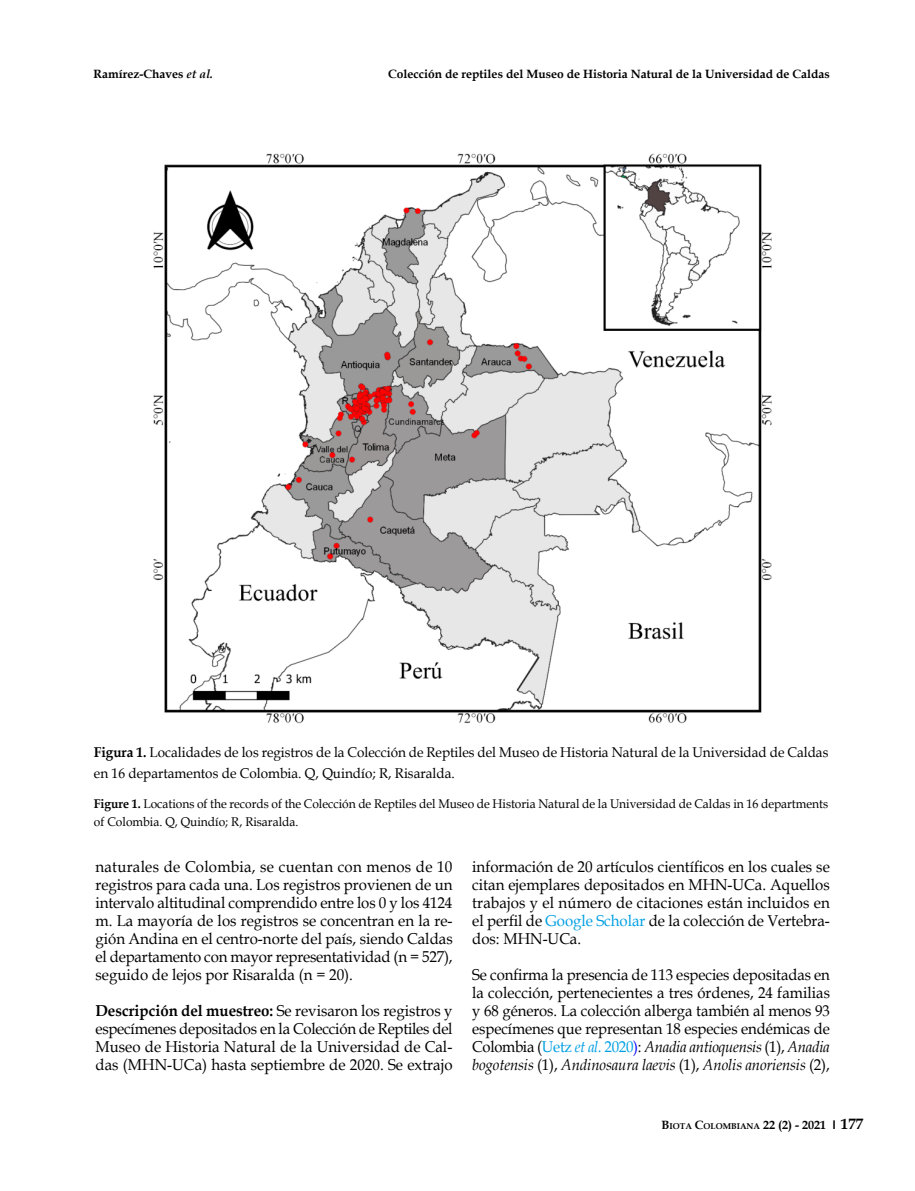
<style>
.page{position:relative;width:915px;height:1191px;background:#fff}
.page>*{position:absolute;margin:0;border:0;box-sizing:border-box;transform-origin:0 0}
.BIOTA_PARRAFO{font:15.75px/18px "Book Antiqua";color:#000;text-align:justify;scale:.95 1}
.BIOTA_PARRAFO-2{font:15.75px/18px "Book Antiqua";color:#000;text-align:justify;scale:.94 1}
.BIOTA_FIGURAS_Y_TABL{font:14.1px/21px "Book Antiqua";color:#000;scale:.95 1}
.BIOTA_FIGURAS_Y_TABL-2{font:12.6px/18px "Book Antiqua";color:#000;scale:.95 1}
.t1{font:700 12px "Book Antiqua";color:#000}
.t2{font:700 8.4px "Book Antiqua";color:#000}
.s1{font-style:italic}
.s2{font-weight:700}
.s3{color:#009fe3}
.s4{font-style:italic;color:#009fe3}
.s5{color:#00f}
.s6{font-size:12px}
.s7{font-family:"Helvetica";font-size:12px}
.s8{font-size:15px}
</style>
<div class="page">
<img style="left:153px;top:153px;width:619px;height:571px">
<p class="t1" style="left:93px;top:66px;width:121px">Ramírez-Chaves <span class="s1">et al.</span></p>
<p class="t1" style="left:388px;top:66px;width:443px">Colección de reptiles del Museo de Historia Natural de la Universidad de Caldas</p>
<p class="BIOTA_FIGURAS_Y_TABL" style="left:94px;top:741px;width:774px"><span class="s2">Figura 1.</span> Localidades de los registros de la Colección de Reptiles del Museo de Historia Natural de la Universidad de Caldas en 16 departamentos de Colombia. Q, Quindío; R, Risaralda.</p>
<p class="BIOTA_FIGURAS_Y_TABL-2" style="left:94px;top:794px;width:774px"><span class="s2">Figure 1.</span> Locations of the records of the Colección de Reptiles del Museo de Historia Natural de la Universidad de Caldas in 16 departments of Colombia. Q, Quindío; R, Risaralda.</p>
<p class="BIOTA_PARRAFO" style="left:95px;top:857px;width:377px">naturales de Colombia, se cuentan con menos de 10 registros para cada una. Los registros provienen de un intervalo altitudinal comprendido entre los 0 y los 4124 m. La mayoría de los registros se concentran en la re&shy;gión Andina en el centro-norte del país, siendo Caldas el departamento con mayor representatividad (n = 527), seguido de lejos por Risaralda (n = 20).</p>
<p class="BIOTA_PARRAFO" style="left:95px;top:1001px;width:377px"><span class="s2">Descripción del muestreo:</span> Se revisaron los registros y especímenes depositados en la Colección de Reptiles del Museo de Historia Natural de la Universidad de Cal&shy;das (MHN-UCa) hasta septiembre de 2020. Se extrajo</p>
<p class="BIOTA_PARRAFO" style="left:472px;top:857px;width:378px">información de 20 artículos científicos en los cuales se citan ejemplares depositados en MHN-UCa. Aquellos trabajos y el número de citaciones están incluidos en el perfil de <span class="s3">Google Scholar</span> de la colección de Vertebra&shy;dos: MHN-UCa.</p>
<p class="BIOTA_PARRAFO-2" style="left:472px;top:965px;width:382px">Se confirma la presencia de 113 especies depositadas en la colección, pertenecientes a tres órdenes, 24 familias y 68 géneros. La colección alberga también al menos 93 especímenes que representan 18 especies endémicas de Colombia (<span class="s3">Uetz</span> <span class="s4">et al.</span> <span class="s3">2020</span><span class="s5">)</span>: <span class="s1">Anadia antioquensis</span> (1), <span class="s1">Anadia bogotensis</span> (1), <span class="s1">Andinosaura laevis</span> (1), <span class="s1">Anolis anoriensis</span> (2),</p>
<p class="t2" style="left:661px;top:1120px;width:203px"><span class="s6">B</span>IOTA <span class="s6">C</span>OLOMBIANA <span class="s6">22 (2) - 2021</span> <span class="s7">|</span> <span class="s8">177</span></p>
</div>
